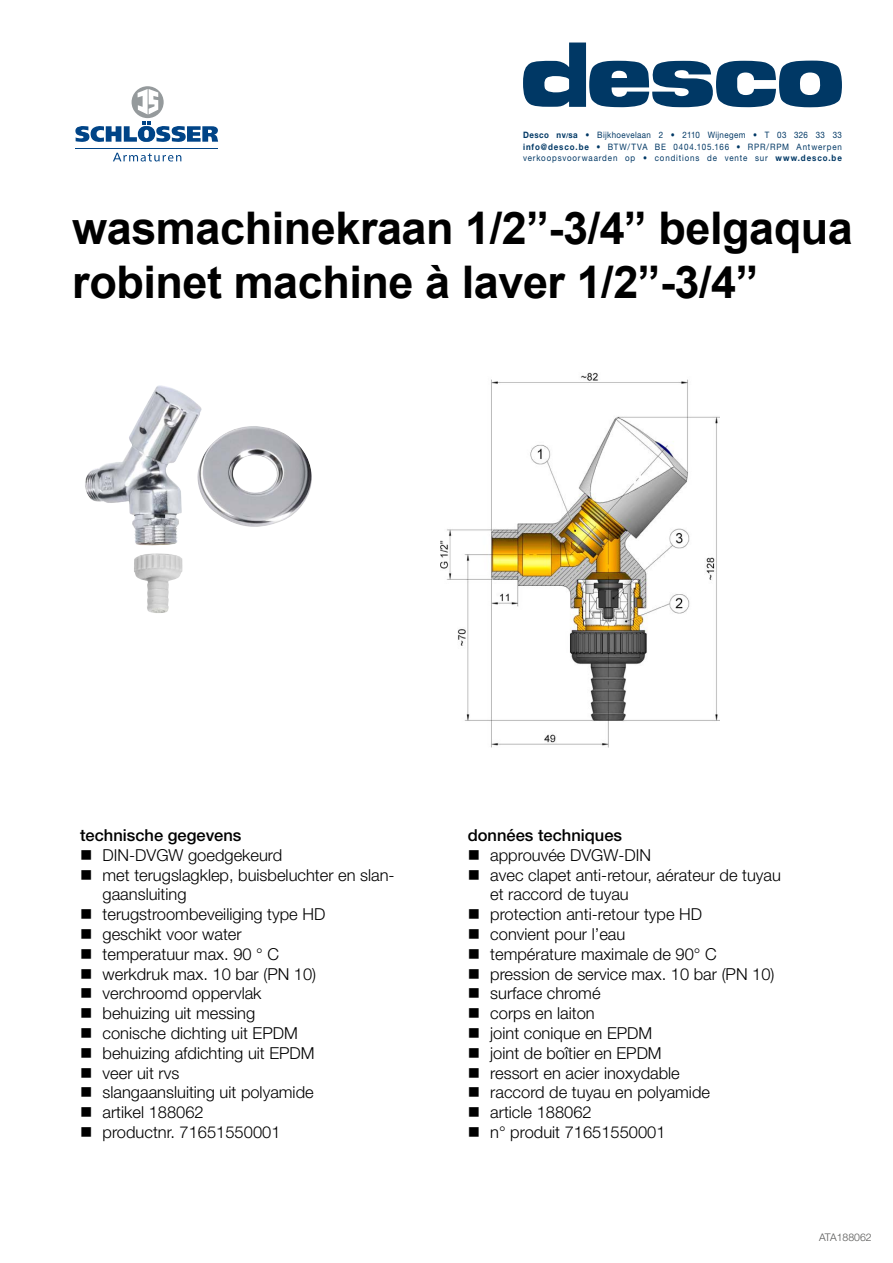
<style>
.page{position:relative;width:893px;height:1263px;background:#fff}
.page>*{position:absolute;margin:0;border:0;box-sizing:border-box;transform-origin:0 0}
.t1{font:700 45px/54px "Arial";letter-spacing:-.01em;color:#000}
.t2{font:300 16.5px/19.8px "Helvetica Neue LT Std";color:#000}
.t3{font:500 16.5px "Helvetica Neue LT Std";color:#000}
.t4{font:300 10.5px "Helvetica Neue LT Std";color:#575756}
.t5{font:8.85px/11.7px "Helvetica Neue LT Std";letter-spacing:.105em;color:#003865;text-align:justify;scale:.9 1}
.s1{font-weight:700}
.s2{font-weight:700;font-size:6.75px}
.s3{font-weight:500}
</style>
<div class="page">
<svg style="left:523px;top:43px;width:319px;height:64px"></svg>
<img style="left:85px;top:385px;width:227px;height:222px">
<img style="left:440px;top:372px;width:279px;height:376px">
<hr style="left:75px;top:148px;width:143px;height:1px;background:#004487">
<svg style="left:113px;top:153px;width:68px;height:8px"></svg>
<svg style="left:75px;top:86px;width:143px;height:56px"></svg>
<p class="t5" style="left:523px;top:129px;width:356px"><span class="s1">Desco nv</span><span class="s2">/</span><span class="s1">sa</span> <span class="s3">•</span> Bijkhoevelaan 2 <span class="s3">•</span> 2110 Wijnegem <span class="s3">•</span> T 03 326 33 33 <span class="s1">info@desco.be</span> <span class="s3">•</span> BTW/TVA BE 0404.105.166 <span class="s3">•</span> RPR/RPM Antwerpen verkoopsvoorwaarden op <span class="s3">•</span> conditions de vente sur <span class="s1">www.desco.be</span></p>
<h1 class="t1" style="left:72px;top:201px;width:782px">wasmachinekraan 1/2”-3/4” belgaqua robinet machine à laver 1/2”-3/4”</h1>
<p class="t3" style="left:80px;top:825px;width:163px">technische gegevens</p>
<p class="t2" style="left:80px;top:845px;width:204px">■ DIN-DVGW goedgekeurd</p>
<p class="t2" style="left:103px;top:864px;width:294px;text-indent:-23px">■ met terugslagklep, buisbeluchter en slan&shy;gaansluiting</p>
<p class="t2" style="left:80px;top:904px;width:247px">■ terugstroombeveiliging type HD</p>
<p class="t2" style="left:80px;top:924px;width:163px">■ geschikt voor water</p>
<p class="t2" style="left:80px;top:944px;width:201px">■ temperatuur max. 90 ° C</p>
<p class="t2" style="left:80px;top:963px;width:238px">■ werkdruk max. 10 bar (PN 10)</p>
<p class="t2" style="left:80px;top:983px;width:183px">■ verchroomd oppervlak</p>
<p class="t2" style="left:80px;top:1003px;width:177px">■ behuizing uit messing</p>
<p class="t2" style="left:80px;top:1023px;width:219px">■ conische dichting uit EPDM</p>
<p class="t2" style="left:80px;top:1043px;width:236px">■ behuizing afdichting uit EPDM</p>
<p class="t2" style="left:80px;top:1062px;width:101px">■ veer uit rvs</p>
<p class="t2" style="left:80px;top:1082px;width:235px">■ slangaansluiting uit polyamide</p>
<p class="t2" style="left:80px;top:1102px;width:125px">■ artikel 188062</p>
<p class="t2" style="left:80px;top:1122px;width:202px">■ productnr. 71651550001</p>
<p class="t3" style="left:468px;top:825px;width:156px">données techniques</p>
<p class="t2" style="left:468px;top:845px;width:185px">■ approuvée DVGW-DIN</p>
<p class="t2" style="left:490px;top:864px;width:292px;text-indent:-23px">■ avec clapet anti-retour, aérateur de tuyau et raccord de tuyau</p>
<p class="t2" style="left:468px;top:904px;width:236px">■ protection anti-retour type HD</p>
<p class="t2" style="left:468px;top:924px;width:159px">■ convient pour l’eau</p>
<p class="t2" style="left:468px;top:944px;width:250px">■ température maximale de 90° C</p>
<p class="t2" style="left:468px;top:963px;width:308px">■ pression de service max. 10 bar (PN 10)</p>
<p class="t2" style="left:468px;top:983px;width:134px">■ surface chromé</p>
<p class="t2" style="left:468px;top:1003px;width:129px">■ corps en laiton</p>
<p class="t2" style="left:468px;top:1023px;width:186px">■ joint conique en EPDM</p>
<p class="t2" style="left:468px;top:1043px;width:195px">■ joint de boîtier en EPDM</p>
<p class="t2" style="left:468px;top:1062px;width:214px">■ ressort en acier inoxydable</p>
<p class="t2" style="left:468px;top:1082px;width:244px">■ raccord de tuyau en polyamide</p>
<p class="t2" style="left:468px;top:1102px;width:126px">■ article 188062</p>
<p class="t2" style="left:468px;top:1122px;width:199px">■ n° produit 71651550001</p>
<p class="t4" style="left:819px;top:1231px;width:54px">ATA188062</p>
</div>
